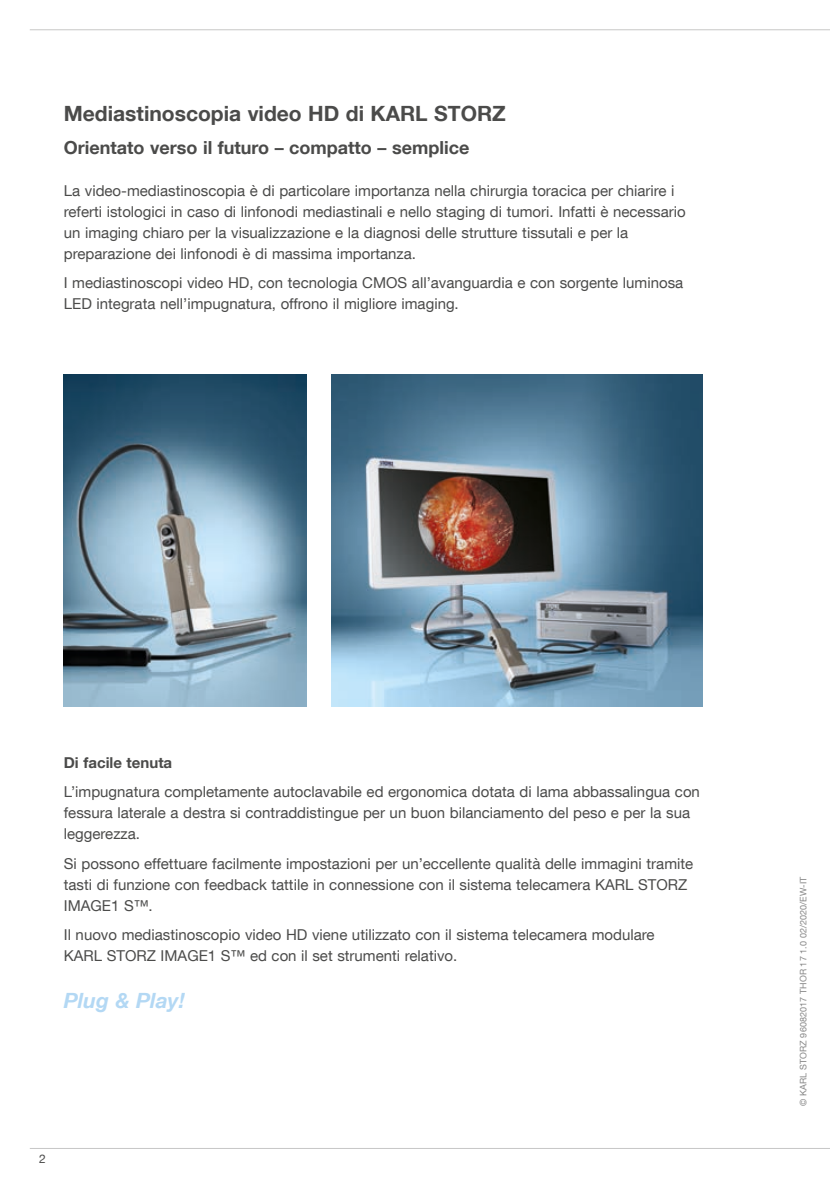
<style>
.page{position:relative;width:830px;height:1191px;background:#fff}
.page>*{position:absolute;margin:0;border:0;box-sizing:border-box;transform-origin:0 0}
.t1{font:700 21px "KS Helvetica Neue";color:#4b4b4a}
.t2{font:italic 700 21px "KS Helvetica Neue";color:#b3d8f4}
.t3{font:700 18px "KS Helvetica Neue";color:#4b4b4a}
.t4{font:15px/21px "KS Helvetica Neue";color:#4b4b4a}
.t5{font:700 15px "KS Helvetica Neue";color:#4b4b4a}
.t6{font:12px "KS Helvetica Neue";color:#4b4b4a}
.t7{font:9px "KS Helvetica Neue";letter-spacing:.01em;color:#878787}
</style>
<div class="page">
<hr style="left:30px;top:1148px;width:799px;height:1px;background:#c7c7c6">
<hr style="left:30px;top:29px;width:799px;height:1px;background:#c7c7c6">
<img style="left:64px;top:374px;width:242px;height:332px">
<img style="left:332px;top:374px;width:370px;height:332px">
<h1 class="t1" style="left:64px;top:101px;width:443px">Mediastinoscopia video HD di KARL STORZ</h1>
<p class="t3" style="left:64px;top:136px;width:407px">Orientato verso il futuro – compatto – semplice</p>
<p class="t4" style="left:64px;top:180px;width:623px">La video-mediastinoscopia è di particolare importanza nella chirurgia toracica per chiarire i referti istologici in caso di linfonodi mediastinali e nello staging di tumori. Infatti è necessario un imaging chiaro per la visualizzazione e la diagnosi delle strutture tissutali e per la preparazione dei linfonodi è di massima importanza.</p>
<p class="t4" style="left:64px;top:272px;width:620px">I mediastinoscopi video HD, con tecnologia CMOS all’avanguardia e con sorgente luminosa<br>LED integrata nell’impugnatura, offrono il migliore imaging.</p>
<p class="t5" style="left:64px;top:753px;width:110px">Di facile tenuta</p>
<p class="t4" style="left:64px;top:781px;width:637px">L’impugnatura completamente autoclavabile ed ergonomica dotata di lama abbassalingua con fessura laterale a destra si contraddistingue per un buon bilanciamento del peso e per la sua leggerezza.</p>
<p class="t4" style="left:64px;top:852px;width:630px">Si possono effettuare facilmente impostazioni per un’eccellente qualità delle immagini tramite tasti di funzione con feedback tattile in connessione con il sistema telecamera KARL STORZ<br>IMAGE1 S™.</p>
<p class="t4" style="left:64px;top:924px;width:592px">Il nuovo mediastinoscopio video HD viene utilizzato con il sistema telecamera modulare<br>KARL STORZ IMAGE1 S™ ed con il set strumenti relativo.</p>
<h1 class="t2" style="left:64px;top:987px;width:122px">Plug &amp; Play!</h1>
<p class="t6" style="left:39px;top:1151px;width:8px">2</p>
<p class="t7" style="left:797px;top:1106px;width:231px;rotate:-90deg">© KARL STORZ 96082017 THOR 17 1.0 02/2020/EW-IT</p>
</div>
